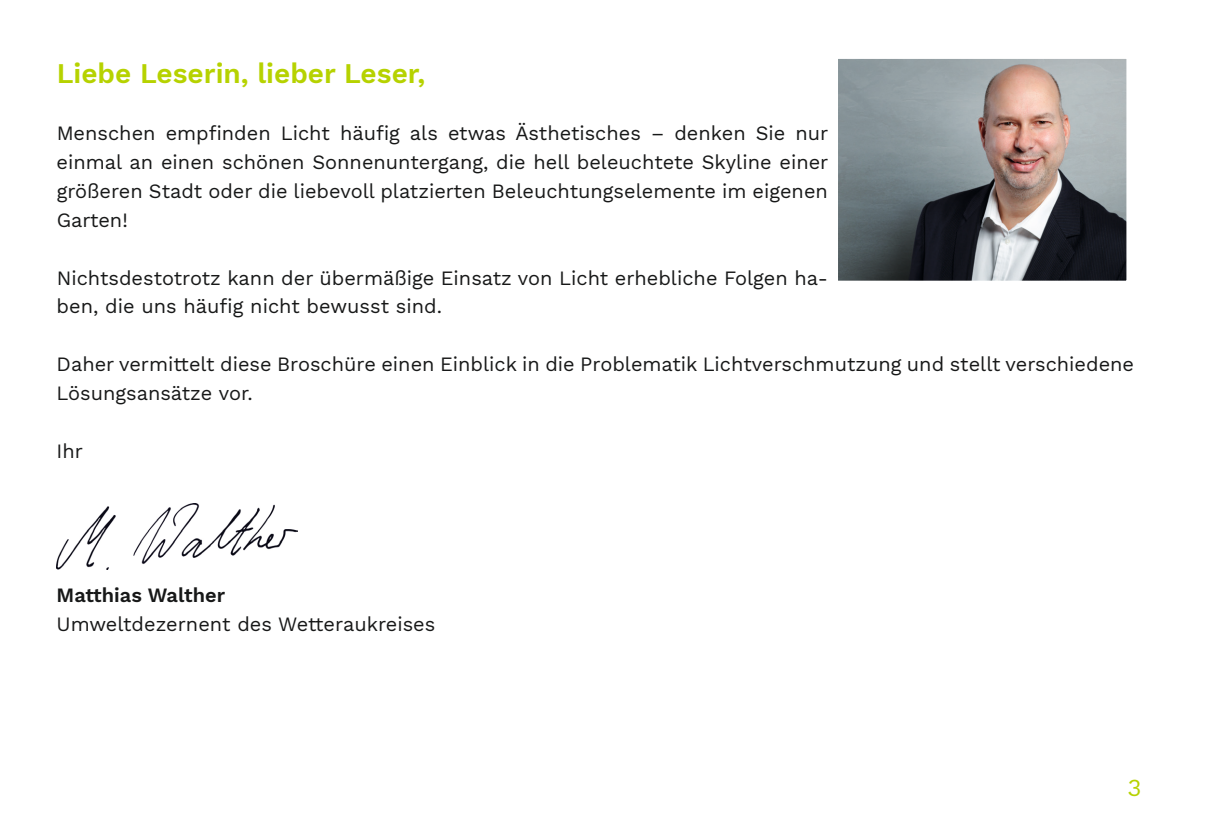
<style>
.page{position:relative;width:1208px;height:840px;background:#fff}
.page>*{position:absolute;margin:0;border:0;box-sizing:border-box;transform-origin:0 0}
.t1{font:600 28px "Work Sans";color:#b6d200}
.t2{font:24px "Work Sans";color:#b6d200}
.t3{font:20px/28.8px "Work Sans";color:#171818}
.t4{font:600 20px "Work Sans";color:#171818}
</style>
<div class="page">
<img style="left:839px;top:60px;width:286px;height:219px">
<div style="left:828px;top:49px;width:308px;height:241px;border:10px solid #fff"></div>
<img style="left:57px;top:503px;width:240px;height:66px">
<h1 class="t1" style="left:57px;top:52px;width:370px">Liebe Leserin, lieber Leser,</h1>
<p class="t3" style="left:57px;top:118px;width:773px;text-align:justify">Menschen empfinden Licht häufig als etwas Ästhetisches – denken Sie nur einmal an einen schönen Sonnenuntergang, die hell beleuchtete Skyline einer größeren Stadt oder die liebevoll platzierten Beleuchtungselemente im eigenen Garten!</p>
<p class="t3" style="left:57px;top:262px;width:773px">Nichtsdestotrotz kann der übermäßige Einsatz von Licht erhebliche Folgen ha&shy;ben, die uns häufig nicht bewusst sind.</p>
<p class="t3" style="left:57px;top:349px;width:1079px">Daher vermittelt diese Broschüre einen Einblick in die Problematik Lichtverschmutzung und stellt verschiedene<br>Lösungsansätze vor.</p>
<p class="t3" style="left:57px;top:435px;width:28px">Ihr</p>
<p class="t4" style="left:57px;top:579px;width:170px">Matthias Walther</p>
<p class="t3" style="left:57px;top:608px;width:380px">Umweltdezernent des Wetteraukreises</p>
<p class="t2" style="left:1127px;top:769px;width:16px">3</p>
</div>
